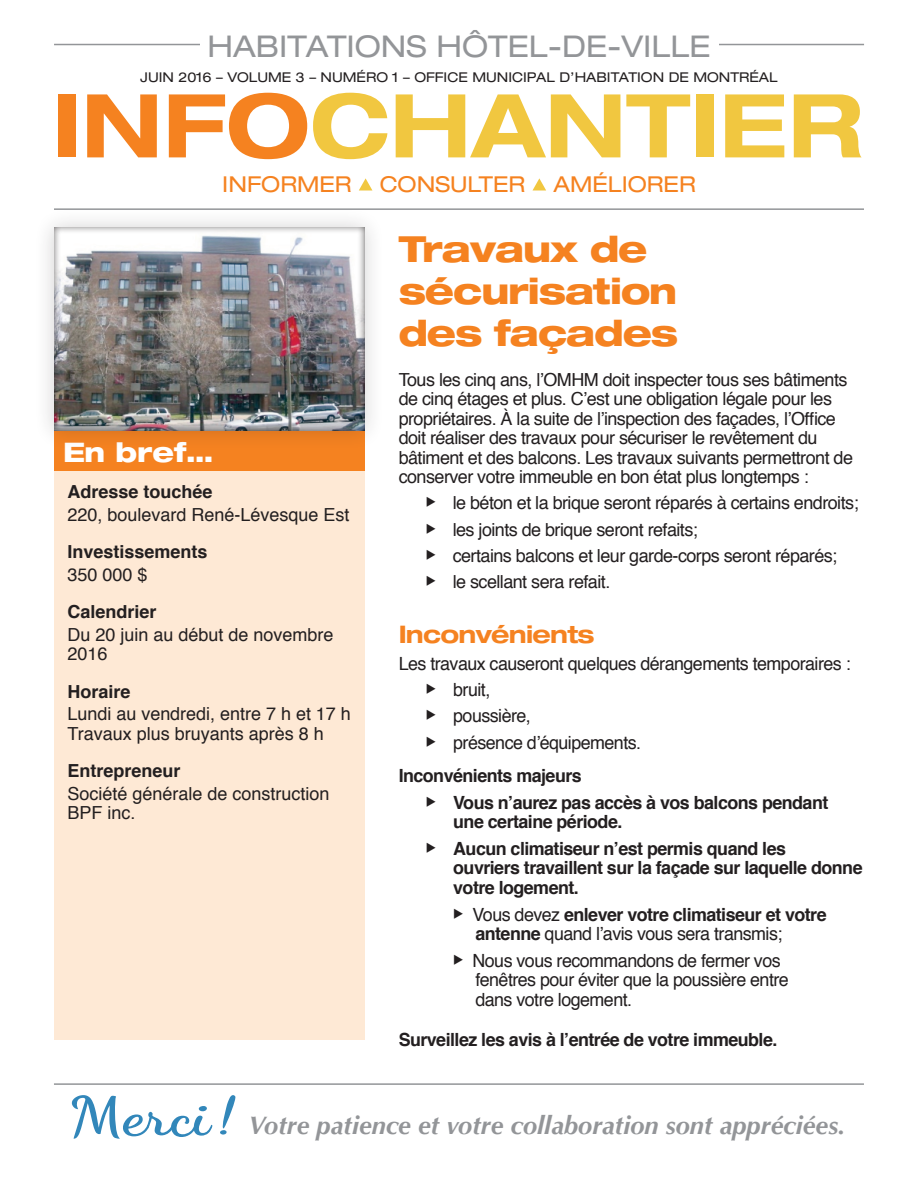
<style>
.page{position:relative;width:918px;height:1188px;background:#fff}
.page>*{position:absolute;margin:0;border:0;box-sizing:border-box;transform-origin:0 0}
.t1{font:700 expanded 88.2px "Helvetica Neue";color:#f1c740}
.Couvert_intro_gras{font:800 expanded 36px/42px "Helvetica Neue";letter-spacing:-.03em;color:#f58220}
.t2{font:expanded 30px "Helvetica Neue";color:#939598}
.Couvert_intro_gras-2{font:800 expanded 27px "Helvetica Neue";color:#fff}
.texte{font:italic 700 25.5px "Optima";color:#939598}
.texte-2{font:700 expanded 24.3px "Helvetica Neue";letter-spacing:-.03em;color:#f58220}
.t3{font:expanded 21.9px "Helvetica Neue";color:#f58220}
.texte-3{font:18.15px/19.6px "Helvetica";letter-spacing:-.03em;color:#231f20}
.texte-4{font:700 18.15px/19.6px "Helvetica";letter-spacing:-.03em;color:#231f20}
.Couvert_intro_gras-3{font:18px/19.5px "Helvetica";letter-spacing:-.03em;color:#231f20}
.texte-5{font:18px/19.5px "Helvetica";color:#231f20}
.Couvert_intro_gras-4{font:700 18px "Helvetica";color:#231f20}
.texte-6{font:700 18px "Helvetica";color:#231f20}
.t4{font:expanded 13.5px "Helvetica Neue";color:#231f20}
.s1{color:#f58220}
.s2{font-weight:700}
.s3{font-family:"Dancing Script";font-size:54px;color:#3287ba}
</style>
<div class="page">
<hr style="left:54px;top:44px;width:810px;height:1px;background:#939598">
<hr style="left:54px;top:208px;width:810px;height:2px;background:#939598">
<svg style="left:359px;top:178px;width:13px;height:13px"></svg>
<svg style="left:533px;top:178px;width:13px;height:13px"></svg>
<div style="left:54px;top:431px;width:310px;height:40px;background:#f58220"></div>
<div style="left:54px;top:471px;width:310px;height:569px;background:#fee9d5"></div>
<hr style="left:54px;top:1083px;width:810px;height:2px;background:#939598">
<div style="left:200px;top:30px;width:518px;height:30px;background:#fff"></div>
<div style="left:34px;top:207px;width:351px;height:244px;background:#231f20;opacity:.2"></div>
<div style="left:54px;top:227px;width:312px;height:204px;background:#231f20;opacity:.75"></div>
<p class="t2" style="left:208px;top:28px;width:504px">HABITATIONS HÔTEL-DE-VILLE</p>
<p class="t4" style="left:140px;top:69px;width:639px">JUIN 2016 – VOLUME 3 – NUMÉRO 1 – OFFICE MUNICIPAL D’HABITATION DE MONTRÉAL</p>
<p class="t1" style="left:52px;top:71px;width:812px"><span class="s1">INFO</span>CHANTIER</p>
<p class="t3" style="left:222px;top:171px;width:131px">INFORMER</p>
<p class="t3" style="left:380px;top:171px;width:147px">CONSULTER</p>
<p class="t3" style="left:554px;top:171px;width:144px">AMÉLIORER</p>
<p class="Couvert_intro_gras-2" style="left:63px;top:435px;width:151px">En bref…</p>
<p class="Couvert_intro_gras-4" style="left:68px;top:477px;width:147px">Adresse touchée</p>
<p class="texte-5" style="left:68px;top:505px;width:284px">220, boulevard René-Lévesque Est</p>
<p class="Couvert_intro_gras-4" style="left:68px;top:537px;width:142px">Investissements</p>
<p class="texte-5" style="left:68px;top:565px;width:82px">350 000 $</p>
<p class="Couvert_intro_gras-4" style="left:68px;top:597px;width:91px">Calendrier</p>
<p class="texte-5" style="left:68px;top:625px;width:268px">Du 20 juin au début de novembre<br>2016</p>
<p class="texte-6" style="left:68px;top:677px;width:65px">Horaire</p>
<p class="texte-5" style="left:68px;top:705px;width:285px">Lundi au vendredi, entre 7 h et 17 h<br>Travaux plus bruyants après 8 h</p>
<p class="texte-6" style="left:68px;top:756px;width:115px">Entrepreneur</p>
<p class="texte-5" style="left:68px;top:784px;width:264px">Société générale de construction<br>BPF inc.</p>
<p class="Couvert_intro_gras" style="left:399px;top:227px;width:281px">Travaux de sécurisation des façades</p>
<p class="Couvert_intro_gras-3" style="left:399px;top:370px;width:456px">Tous les cinq ans, l’OMHM doit inspecter tous ses bâtiments de cinq étages et plus. C’est une obligation légale pour les propriétaires. À la suite de l’inspection des façades, l’Office doit réaliser des travaux pour sécuriser le revêtement du bâtiment et des balcons. Les travaux suivants permettront de conserver votre immeuble en bon état plus longtemps :</p>
<p class="Couvert_intro_gras-3" style="left:426px;top:494px;width:434px">◆ le béton et la brique seront réparés à certains endroits;</p>
<p class="Couvert_intro_gras-3" style="left:426px;top:520px;width:274px">◆ les joints de brique seront refaits;</p>
<p class="Couvert_intro_gras-3" style="left:426px;top:546px;width:413px">◆ certains balcons et leur garde-corps seront réparés;</p>
<p class="Couvert_intro_gras-3" style="left:426px;top:573px;width:186px">◆ le scellant sera refait.</p>
<p class="texte-2" style="left:399px;top:619px;width:197px">Inconvénients</p>
<p class="texte-3" style="left:399px;top:654px;width:453px">Les travaux causeront quelques dérangements temporaires :</p>
<p class="texte-3" style="left:426px;top:680px;width:66px">◆ bruit,</p>
<p class="texte-3" style="left:426px;top:707px;width:106px">◆ poussière,</p>
<p class="texte-3" style="left:426px;top:733px;width:217px">◆ présence d’équipements.</p>
<p class="texte-4" style="left:399px;top:766px;width:185px">Inconvénients majeurs</p>
<p class="texte-4" style="left:453px;top:793px;width:377px;text-indent:-27px">◆ Vous n’aurez pas accès à vos balcons pendant une certaine période.</p>
<p class="texte-4" style="left:453px;top:839px;width:411px;text-indent:-27px">◆ Aucun climatiseur n’est permis quand les<br>ouvriers travaillent sur la façade sur laquelle donne votre logement.</p>
<p class="texte-3" style="left:475px;top:905px;width:353px;text-indent:-22px">◆ Vous devez <span class="s2">enlever votre climatiseur et votre antenne</span> quand l’avis vous sera transmis;</p>
<p class="texte-3" style="left:475px;top:951px;width:315px;text-indent:-22px">◆ Nous vous recommandons de fermer vos fenêtres pour éviter que la poussière entre dans votre logement.</p>
<p class="texte-4" style="left:399px;top:1030px;width:380px">Surveillez les avis à l’entrée de votre immeuble.</p>
<p class="texte" style="left:73px;top:1110px;width:774px"><span class="s3">Merci!</span> Votre patience et votre collaboration sont appréciées.</p>
</div>
